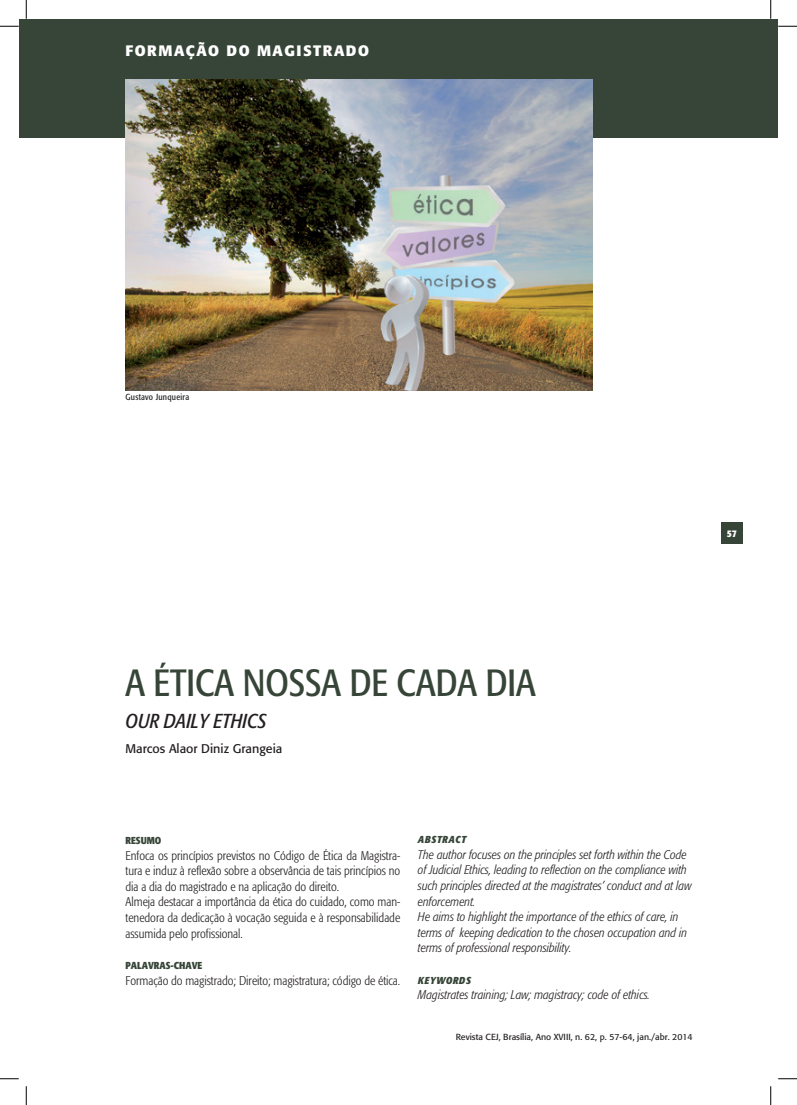
<style>
.page{position:relative;width:797px;height:1105px;background:#fff}
.page>*{position:absolute;margin:0;border:0;box-sizing:border-box;transform-origin:0 0}
.titulo_artigos{font:condensed 37.5px "Formata";color:#364537}
.titulo_artigo_ingles{font:italic condensed 20px "Formata";color:#231f20}
.retranca{font:700 15px "Formata";letter-spacing:.1em;color:#fff}
.abstract{font:italic 300 condensed 12.5px/15.6px "Formata";color:#231f20}
.resumo{font:300 condensed 12.5px/15.6px "Formata";color:#231f20;text-align:justify}
.autor_inicial{font:12.5px "Formata";color:#231f20}
.titulo_interno{font:700 condensed 10px "Formata";color:#364537}
.titulo_interno_abstr{font:italic 700 condensed 10px "Formata";letter-spacing:.05em;color:#364537}
.numeracao{font:700 condensed 10px "Formata";color:#fff}
.t1{font:8.75px "Formata";color:#231f20}
.ilustrador{font:condensed 8.75px "Formata";letter-spacing:.03em;color:#231f20}
</style>
<div class="page">
<div style="left:721px;top:522px;width:21px;height:22px;background:#364537"></div>
<div style="left:19px;top:19px;width:758px;height:119px;background:#364537"></div>
<img style="left:125px;top:79px;width:467px;height:312px">
<svg style="left:0;top:25px;width:19px;height:2px"></svg>
<svg style="left:778px;top:25px;width:19px;height:2px"></svg>
<svg style="left:0;top:1078px;width:19px;height:1px"></svg>
<svg style="left:778px;top:1078px;width:19px;height:1px"></svg>
<svg style="left:25px;top:0;width:2px;height:19px"></svg>
<svg style="left:25px;top:1086px;width:2px;height:19px"></svg>
<svg style="left:770px;top:0;width:1px;height:19px"></svg>
<svg style="left:770px;top:1086px;width:1px;height:19px"></svg>
<p class="retranca" style="left:125px;top:41px;width:245px">FORMAÇÃO DO MAGISTRADO</p>
<p class="ilustrador" style="left:125px;top:391px;width:65px">Gustavo Junqueira</p>
<p class="numeracao" style="left:726px;top:527px;width:11px">57</p>
<p class="titulo_artigos" style="left:125px;top:661px;width:412px">A ÉTICA NOSSA DE CADA DIA</p>
<p class="titulo_artigo_ingles" style="left:125px;top:709px;width:143px">OUR DAILY ETHICS</p>
<p class="autor_inicial" style="left:125px;top:741px;width:158px">Marcos Alaor Diniz Grangeia</p>
<p class="titulo_interno" style="left:125px;top:834px;width:37px">RESUMO</p>
<p class="resumo" style="left:125px;top:847px;width:276px">Enfoca os princípios previstos no Código de Ética da Magistra&shy;tura e induz à reflexão sobre a observância de tais princípios no dia a dia do magistrado e na aplicação do direito.</p>
<p class="resumo" style="left:125px;top:894px;width:276px">Almeja destacar a importância da ética do cuidado, como man&shy;tenedora da dedicação à vocação seguida e à responsabilidade assumida pelo profissional.</p>
<p class="titulo_interno" style="left:125px;top:959px;width:78px">PALAVRAS-CHAVE</p>
<p class="resumo" style="left:125px;top:972px;width:276px">Formação do magistrado; Direito; magistratura; código de ética.</p>
<p class="titulo_interno_abstr" style="left:418px;top:833px;width:50px">ABSTRACT</p>
<p class="abstract" style="left:418px;top:847px;width:275px">The author focuses on the principles set forth within the Code of Judicial Ethics, leading to reflection on the compliance with such principles directed at the magistrates’ conduct and at law enforcement.</p>
<p class="abstract" style="left:418px;top:909px;width:271px">He aims to highlight the importance of the ethics of care, in terms of keeping dedication to the chosen occupation and in terms of professional responsibility.</p>
<p class="titulo_interno_abstr" style="left:418px;top:974px;width:54px">KEYWORDS</p>
<p class="abstract" style="left:418px;top:987px;width:234px">Magistrates training; Law; magistracy; code of ethics.</p>
<p class="t1" style="left:455px;top:1031px;width:238px">Revista CEJ, Brasília, Ano XVIII, n. 62, p. 57-64, jan./abr. 2014</p>
</div>
